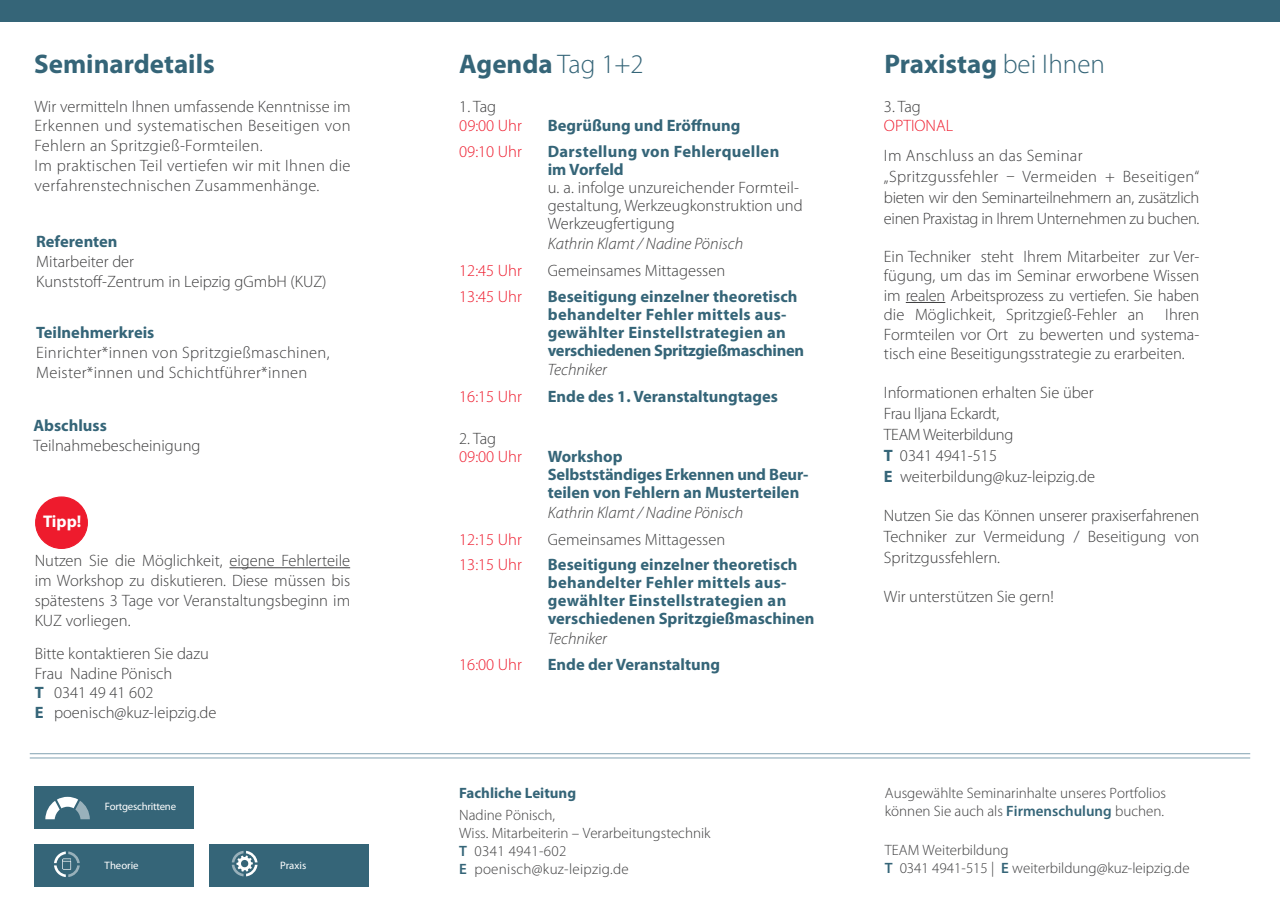
<style>
.page{position:relative;width:1280px;height:910px;background:#fff}
.page>*{position:absolute;margin:0;border:0;box-sizing:border-box;transform-origin:0 0}
.t1{font:700 27px "Myriad Pro";color:#356578}
.t2{font:700 16.95px "Myriad Pro";color:#fff}
.Überschrift{font:300 16.5px/19.8px "Myriad Pro";color:#3e3e3f;text-align:justify}
.t3{font:700 16.5px/18px "Myriad Pro";color:#356578}
.Überschrift-2{font:300 16.5px/19.8px "Myriad Pro";letter-spacing:.02em;color:#3e3e3f}
.t4{font:300 16.5px/19.8px "Myriad Pro";color:#ee1b2d}
.t5{font:italic 300 16.5px "Myriad Pro";color:#3e3e3f}
.Überschrift-3{font:300 16.5px/21px "Myriad Pro";letter-spacing:-.02em;color:#3e3e3f}
.t6{font:700 16.5px "Myriad Pro";letter-spacing:.02em;color:#356578}
.t7{font:300 15px/18px "Myriad Pro";color:#3e3e3f}
.Überschrift-4{font:700 15px "Myriad Pro";color:#356578}
.Text{font:10.8px "Myriad Pro";letter-spacing:-.02em;color:#fff}
.Text-2{font:10.8px "Myriad Pro";color:#fff}
.s1{font-weight:300}
.s2{font-weight:700;color:#356578}
.s3{color:#3e3e3f}
.s4{font-weight:600;color:#356578}
</style>
<div class="page">
<hr style="left:30px;top:753px;width:1220px;height:1px;background:#81a1b1">
<hr style="left:30px;top:758px;width:1220px;height:1px;background:#81a1b1">
<div style="left:0;top:0;width:1280px;height:22px;background:#356578"></div>
<hr style="left:906px;top:302px;width:39px;height:1px;background:#3e3e3f">
<hr style="left:229px;top:567px;width:121px;height:1px;background:#3e3e3f">
<div style="left:36px;top:497px;width:51px;height:51px;background:#ee1b2d;border-radius:50%"></div>
<div style="left:35px;top:496px;width:53px;height:53px;border:1px solid #ee1b2d;border-radius:50%"></div>
<div style="left:34px;top:787px;width:159px;height:42px;background:#356578"></div>
<div style="left:209px;top:844px;width:160px;height:43px;background:#356578"></div>
<div style="left:34px;top:844px;width:159px;height:42px;background:#356578"></div>
<svg style="left:54px;top:851px;width:26px;height:26px"></svg>
<svg style="left:45px;top:797px;width:45px;height:22px"></svg>
<svg style="left:232px;top:851px;width:25px;height:25px"></svg>
<h1 class="t1" style="left:34px;top:47px;width:182px">Seminardetails</h1>
<h1 class="t1" style="left:459px;top:47px;width:186px">Agenda <span class="s1">Tag 1+2</span></h1>
<h1 class="t1" style="left:884px;top:47px;width:222px">Praxistag <span class="s1">bei Ihnen</span></h1>
<p class="Überschrift" style="left:35px;top:96px;width:317px">Wir vermitteln Ihnen umfassende Kenntnisse im Erkennen und systematischen Beseitigen von Fehlern an Spritzgieß-Formteilen.</p>
<p class="Überschrift-2" style="left:35px;top:156px;width:317px">Im praktischen Teil vertiefen wir mit Ihnen die verfahrenstechnischen Zusammenhänge.</p>
<p class="t3" style="left:36px;top:232px;width:83px">Referenten</p>
<p class="Überschrift" style="left:36px;top:252px;width:292px">Mitarbeiter der<br>Kunststoff-Zentrum in Leipzig gGmbH (KUZ)</p>
<p class="t3" style="left:36px;top:323px;width:120px">Teilnehmerkreis</p>
<p class="Überschrift-2" style="left:36px;top:343px;width:295px">Einrichter*innen von Spritzgießmaschinen,<br>Meister*innen und Schichtführer*innen</p>
<p class="Überschrift" style="left:33px;top:416px;width:168px"><span class="s2">Abschluss<br></span>Teilnahmebescheinigung</p>
<p class="t2" style="left:43px;top:511px;width:40px">Tipp!</p>
<p class="Überschrift" style="left:35px;top:551px;width:317px">Nutzen Sie die Möglichkeit, eigene Fehlerteile im Workshop zu diskutieren. Diese müssen bis spätestens 3 Tage vor Veranstaltungsbeginn im KUZ vorliegen.</p>
<p class="Überschrift" style="left:35px;top:644px;width:176px;text-align:left">Bitte kontaktieren Sie dazu<br>Frau Nadine Pönisch<br><span class="s2">T</span> 0341 49 41 602</p>
<p class="Überschrift" style="left:35px;top:703px;width:183px"><span class="s2">E</span> poenisch@kuz-leipzig.de</p>
<p class="Text" style="left:105px;top:800px;width:73px">Fortgeschrittene</p>
<p class="Text-2" style="left:105px;top:858px;width:36px">Theorie</p>
<p class="Text" style="left:280px;top:858px;width:28px">Praxis</p>
<p class="t4" style="left:459px;top:96px;width:64px"><span class="s3">1. Tag<br></span>09:00 Uhr</p>
<p class="t3" style="left:548px;top:116px;width:194px">Begrüßung und Eröffnung</p>
<p class="t4" style="left:459px;top:142px;width:64px">09:10 Uhr</p>
<p class="t6" style="left:548px;top:141px;width:233px">Darstellung von Fehlerquellen</p>
<p class="t3" style="left:548px;top:160px;width:78px">im Vorfeld</p>
<p class="Überschrift" style="left:548px;top:179px;width:256px;line-height:18px">u. a. infolge unzureichender Formteil&shy;gestaltung, Werkzeugkonstruktion und</p>
<p class="Überschrift" style="left:548px;top:214px;width:128px">Werkzeugfertigung</p>
<p class="t5" style="left:548px;top:234px;width:197px">Kathrin Klamt / Nadine Pönisch</p>
<p class="t4" style="left:459px;top:261px;width:64px">12:45 Uhr</p>
<p class="Überschrift" style="left:548px;top:261px;width:179px">Gemeinsames Mittagessen</p>
<p class="t4" style="left:459px;top:286px;width:64px">13:45 Uhr</p>
<p class="t3" style="left:548px;top:286px;width:258px">Beseitigung einzelner theoretisch behandelter Fehler mittels aus&shy;gewählter Einstellstrategien an verschiedenen Spritzgießmaschinen</p>
<p class="t5" style="left:548px;top:361px;width:61px">Techniker</p>
<p class="t4" style="left:459px;top:387px;width:64px">16:15 Uhr</p>
<p class="t3" style="left:548px;top:387px;width:232px">Ende des 1. Veranstaltungtages</p>
<p class="t4" style="left:459px;top:429px;width:64px;line-height:18px"><span class="s3">2. Tag<br></span>09:00 Uhr</p>
<p class="t3" style="left:548px;top:447px;width:262px">Workshop<br>Selbstständiges Erkennen und Beur&shy;teilen von Fehlern an Musterteilen</p>
<p class="t5" style="left:548px;top:503px;width:197px">Kathrin Klamt / Nadine Pönisch</p>
<p class="t4" style="left:459px;top:530px;width:64px">12:15 Uhr</p>
<p class="Überschrift" style="left:548px;top:530px;width:179px">Gemeinsames Mittagessen</p>
<p class="t4" style="left:459px;top:555px;width:64px">13:15 Uhr</p>
<p class="t3" style="left:548px;top:555px;width:268px">Beseitigung einzelner theoretisch behandelter Fehler mittels aus&shy;gewählter Einstellstrategien an verschiedenen Spritzgießmaschinen</p>
<p class="t5" style="left:548px;top:630px;width:61px">Techniker</p>
<p class="t4" style="left:459px;top:654px;width:64px">16:00 Uhr</p>
<p class="t3" style="left:548px;top:654px;width:174px">Ende der Veranstaltung</p>
<p class="Überschrift-4" style="left:459px;top:783px;width:118px">Fachliche Leitung</p>
<p class="t7" style="left:459px;top:806px;width:97px">Nadine Pönisch,</p>
<p class="t7" style="left:459px;top:824px;width:253px">Wiss. Mitarbeiterin – Verarbeitungstechnik<br><span class="s4">T</span> 0341 4941-602<br><span class="s4">E</span> poenisch@kuz-leipzig.de</p>
<p class="Überschrift" style="left:884px;top:97px;width:38px">3. Tag</p>
<p class="t4" style="left:884px;top:116px;width:71px">OPTIONAL</p>
<p class="Überschrift-2" style="left:884px;top:146px;width:200px">Im Anschluss an das Seminar</p>
<p class="Überschrift" style="left:884px;top:167px;width:317px;line-height:21px">„Spritzgussfehler – Vermeiden + Beseitigen“ bieten wir den Seminarteilnehmern an, zusätzlich einen Praxistag in Ihrem Unternehmen zu buchen.</p>
<p class="Überschrift" style="left:884px;top:247px;width:317px">Ein Techniker steht Ihrem Mitarbeiter zur Ver&shy;fügung, um das im Seminar erworbene Wissen im realen Arbeitsprozess zu vertiefen. Sie haben die Möglichkeit, Spritzgieß-Fehler an</p>
<p class="Überschrift" style="left:884px;top:305px;width:317px;text-indent:281px">Ihren Formteilen vor Ort zu bewerten und systema&shy;tisch eine Beseitigungsstrategie zu erarbeiten.</p>
<p class="Überschrift" style="left:884px;top:383px;width:211px">Informationen erhalten Sie über</p>
<p class="Überschrift-3" style="left:884px;top:404px;width:131px">Frau Iljana Eckardt,<br>TEAM Weiterbildung<br><span class="s2">T</span> 0341 4941-515</p>
<p class="Überschrift" style="left:884px;top:467px;width:213px"><span class="s2">E</span> weiterbildung@kuz-leipzig.de</p>
<p class="Überschrift" style="left:884px;top:506px;width:317px;line-height:21px">Nutzen Sie das Können unserer praxiserfahrenen Techniker zur Vermeidung / Beseitigung von Spritzgussfehlern.</p>
<p class="Überschrift" style="left:884px;top:587px;width:171px">Wir unterstützen Sie gern!</p>
<p class="t7" style="left:885px;top:784px;width:282px">Ausgewählte Seminarinhalte unseres Portfolios können Sie auch als <span class="s4">Firmenschulung</span> buchen.</p>
<p class="t7" style="left:885px;top:841px;width:306px">TEAM Weiterbildung<br><span class="s4">T</span> 0341 4941-515 | <span class="s4">E</span> weiterbildung@kuz-leipzig.de</p>
</div>
